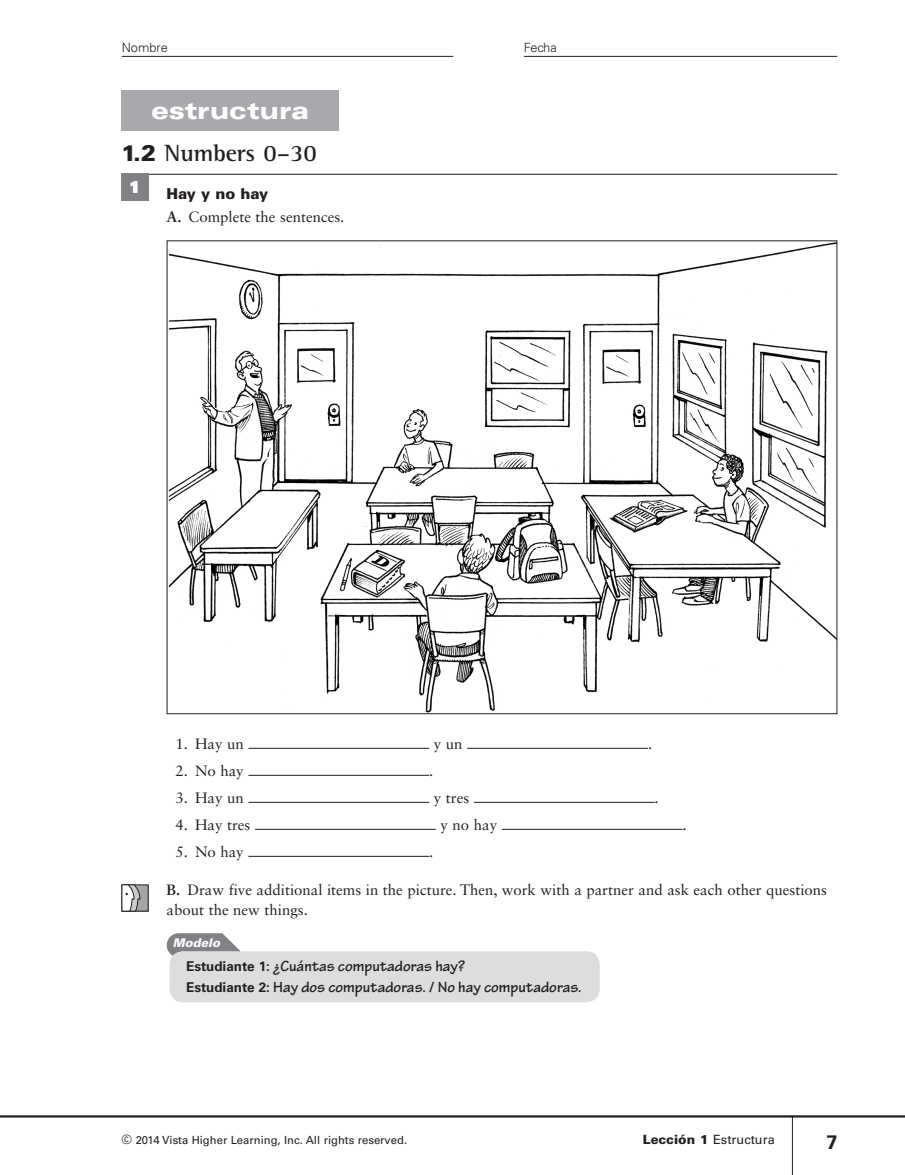
<style>
.page{position:relative;width:905px;height:1175px;background:#fff}
.page>*{position:absolute;margin:0;border:0;box-sizing:border-box;transform-origin:0 0}
.t1{font:700 24px "Rotis Semi Serif Std";color:#231f20}
.t2{font:900 expanded 24px "Univers LT Std";color:#fff}
.t3{font:700 19.5px "Univers LT Std";color:#231f20}
.t4{font:16.5px "Univers LT Std X Black";color:#fff}
.t5{font:700 15.75px/21px "Tekton Pro";color:#231f20}
.t6{font:15px/20.2px "Sabon LT Std";color:#231f20}
.t7{font:900 15px "Univers LT Std";letter-spacing:-.01em;color:#231f20}
.t8{font:12.75px "Univers LT Std";color:#231f20}
.t9{font:300 12.75px "Univers LT Std";color:#231f20}
.t10{font:italic 900 12px "Univers LT Std";color:#fcfcfc}
.t11{font:11.25px "Univers LT Std";color:#231f20}
.s1{font-family:"Univers LT Std";font-weight:900;font-size:22.5px}
.s2{font-weight:700}
.s3{font-family:"Univers LT Std";font-size:13.5px}
.s4{font-size:12.75px}
.s5{font-weight:900}
</style>
<div class="page">
<hr style="left:122px;top:56px;width:331px;height:1px;background:#231f20">
<hr style="left:524px;top:56px;width:313px;height:1px;background:#231f20">
<hr style="left:0;top:1115px;width:905px;height:2px;background:#231f20">
<hr style="left:792px;top:1116px;width:1px;height:59px;background:#231f20">
<hr style="left:121px;top:174px;width:716px;height:1px;background:#231f20">
<img style="left:169px;top:242px;width:666px;height:470px">
<hr style="left:248px;top:748px;width:181px;height:1px;background:#231f20">
<hr style="left:467px;top:748px;width:181px;height:1px;background:#231f20">
<hr style="left:248px;top:775px;width:181px;height:1px;background:#231f20">
<hr style="left:248px;top:802px;width:181px;height:1px;background:#231f20">
<hr style="left:474px;top:802px;width:180px;height:1px;background:#231f20">
<hr style="left:255px;top:829px;width:181px;height:1px;background:#231f20">
<hr style="left:502px;top:829px;width:180px;height:1px;background:#231f20">
<hr style="left:248px;top:856px;width:181px;height:1px;background:#231f20">
<div style="left:169px;top:951px;width:430px;height:51px;background:#dcdddf;border-radius:14px"></div>
<svg style="left:166px;top:933px;width:74px;height:22px"></svg>
<div style="left:121px;top:174px;width:27px;height:27px;background:#808285"></div>
<div style="left:121px;top:90px;width:218px;height:41px;background:#a8a9ad"></div>
<div style="left:122px;top:885px;width:26px;height:26px;background:#a4a5a9"></div>
<svg style="left:121px;top:884px;width:20px;height:27px"></svg>
<p class="t9" style="left:122px;top:43px;width:48px">Nombre</p>
<p class="t9" style="left:524px;top:43px;width:34px">Fecha</p>
<h1 class="t2" style="left:151px;top:101px;width:160px">estructura</h1>
<h1 class="t1" style="left:121px;top:144px;width:197px"><span class="s1">1.2</span> Numbers 0–30</h1>
<p class="t4" style="left:129px;top:181px;width:13px">1</p>
<p class="t7" style="left:166px;top:188px;width:103px">Hay y no hay</p>
<p class="t6" style="left:166px;top:208px;width:179px"><span class="s2">A.</span> Complete the sentences.</p>
<p class="t6" style="left:175px;top:734px;width:70px">1. Hay un</p>
<p class="t6" style="left:434px;top:734px;width:30px">y un</p>
<p class="t6" style="left:648px;top:734px;width:6px">.</p>
<p class="t6" style="left:175px;top:761px;width:70px">2. No hay</p>
<p class="t6" style="left:429px;top:761px;width:6px">.</p>
<p class="t6" style="left:175px;top:788px;width:70px">3. Hay un</p>
<p class="t6" style="left:434px;top:788px;width:37px">y tres</p>
<p class="t6" style="left:654px;top:788px;width:6px">.</p>
<p class="t6" style="left:175px;top:815px;width:76px">4. Hay tres</p>
<p class="t6" style="left:440px;top:815px;width:58px">y no hay</p>
<p class="t6" style="left:682px;top:815px;width:6px">.</p>
<p class="t6" style="left:175px;top:842px;width:70px">5. No hay</p>
<p class="t6" style="left:429px;top:842px;width:6px">.</p>
<p class="t6" style="left:166px;top:881px;width:662px"><span class="s2">B.</span> Draw five additional items in the picture. Then, work with a partner and ask each other questions about the new things.</p>
<p class="t10" style="left:173px;top:937px;width:49px">Modelo</p>
<p class="t5" style="left:186px;top:957px;width:397px"><span class="s3">Estudiante 1:</span> ¿Cuántas computadoras hay?<br><span class="s3">Estudiante 2:</span> Hay dos computadoras. / No hay computadoras.</p>
<p class="t11" style="left:122px;top:1135px;width:287px"><span class="s4">©</span> 2014 Vista Higher Learning, Inc. All rights reserved.</p>
<p class="t8" style="left:643px;top:1134px;width:133px"><span class="s5">Lección 1</span> Estructura</p>
<h2 class="t3" style="left:826px;top:1134px;width:12px">7</h2>
</div>
